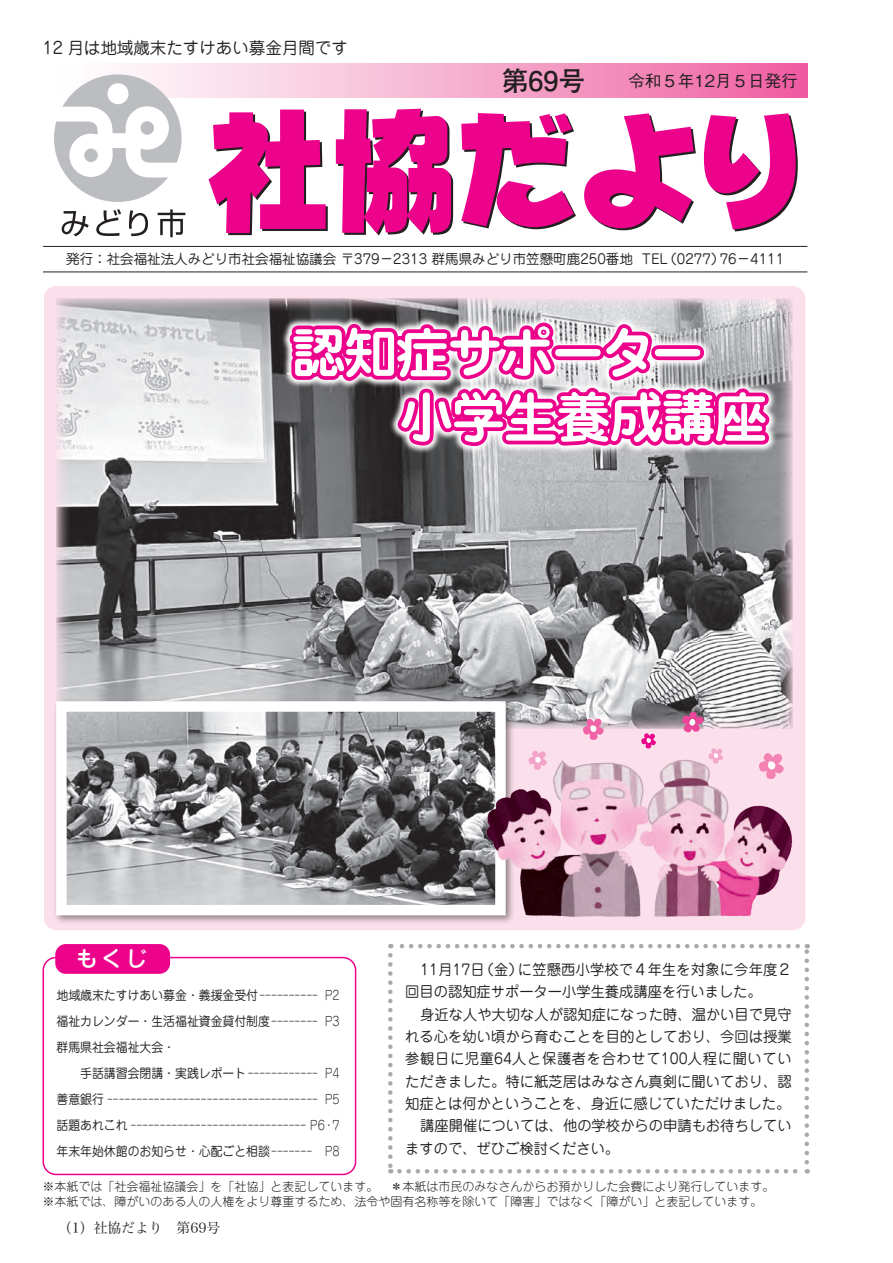
<style>
.page{position:relative;width:893px;height:1263px;background:#fff}
.page>*{position:absolute;margin:0;border:0;box-sizing:border-box;transform-origin:0 0}
.t1{font:700 54px/64.5px "Jun 501 Pro";letter-spacing:-.035em;color:#fff}
.t2{font:700 27px "Futo Go B101 Pro";color:#231f20}
.t3{font:500 22.5px "Jun 34 Pro";color:#fff}
.t4{font:16.5px "Jun 201 Pro";color:#231f20}
.t5{font:500 16.5px "Gothic BBB Pro";color:#231f20}
.t6{font:14.55px "Jun 201 Pro";color:#231f20}
.t7{font:14.55px "Jun 201 Pro";letter-spacing:.045em;color:#231f20}
.t8{font:13.8px "Hira Min Pro W3";color:#231f20}
.t9{font:13.5px "Jun 201 Pro";color:#231f20}
.t10{font:300 13.2px/26.1px "Jun 101 Pro";color:#231f20}
.t11{font:12.75px/26.1px "Jun 201 Pro";color:#231f20;scale:.93 1}
.t12{font:300 12.75px/26.1px "Jun 101 Pro";color:#231f20;scale:.9 1}
.t13{font:300 12px/14.4px "Jun 101 Pro";color:#231f20}
.s1{font-family:"Jun 101 Pro";font-weight:300;font-size:13.2px}
.s2{font-family:"Jun 201 Pro";font-weight:400;font-size:12.75px}
.s3{color:#fff}
.s4{font-size:12.75px}
.s5{font-family:"Jun 101 Pro";font-weight:300;font-size:13.2px;color:#fff}
</style>
<div class="page">
<div style="left:43px;top:64px;width:765px;height:33px;background:linear-gradient(to right,#fff,#ef62a2)"></div>
<svg style="left:54px;top:74px;width:128px;height:128px"></svg>
<div style="left:141px;top:121px;width:13px;height:14px;background:#bcbdc0;border-radius:50%"></div>
<svg style="left:62px;top:211px;width:27px;height:25px"></svg>
<svg style="left:96px;top:209px;width:25px;height:27px"></svg>
<svg style="left:129px;top:210px;width:19px;height:26px"></svg>
<svg style="left:158px;top:209px;width:27px;height:28px"></svg>
<svg style="left:209px;top:109px;width:587px;height:124px;fill:#ed028c"></svg>
<div style="left:44px;top:286px;width:761px;height:644px;background:#fbdfeb"></div>
<img style="left:57px;top:299px;width:735px;height:430px">
<img style="left:230px;top:286px;width:575px;height:290px">
<svg style="left:286px;top:318px;width:487px;height:134px;background:#cb559b"></svg>
<img style="left:50px;top:695px;width:468px;height:233px">
<img style="left:67px;top:712px;width:428px;height:192px">
<div style="left:56px;top:701px;width:450px;height:214px;border:10px solid #fff"></div>
<img style="left:477px;top:750px;width:151px;height:180px">
<img style="left:628px;top:750px;width:177px;height:180px">
<svg style="left:583px;top:718px;width:21px;height:22px"></svg>
<svg style="left:682px;top:711px;width:22px;height:21px"></svg>
<svg style="left:759px;top:753px;width:25px;height:26px"></svg>
<svg style="left:641px;top:733px;width:15px;height:15px"></svg>
<svg style="left:708px;top:748px;width:15px;height:16px"></svg>
<svg style="left:528px;top:750px;width:19px;height:20px"></svg>
<svg style="left:388px;top:955px;width:5px;height:218px"></svg>
<svg style="left:399px;top:1169px;width:409px;height:4px"></svg>
<svg style="left:804px;top:944px;width:5px;height:218px"></svg>
<svg style="left:390px;top:944px;width:408px;height:4px"></svg>
<div style="left:43px;top:957px;width:313px;height:218px;border:2px solid #ed028c;border-radius:13px"></div>
<div style="left:55px;top:944px;width:115px;height:30px;background:#ed028c;border-radius:11px"></div>
<hr style="left:43px;top:246px;width:764px;height:1px;background:#231f20">
<hr style="left:43px;top:272px;width:764px;height:1px;background:#231f20">
<p class="t4" style="left:43px;top:35px;width:307px">12 月は地域歳末たすけあい募金月間です</p>
<h2 class="t2" style="left:502px;top:59px;width:86px">第69号</h2>
<p class="t5" style="left:628px;top:67px;width:171px">令和５年12月５日発行</p>
<p class="t9" style="left:66px;top:248px;width:568px">発行：社会福祉法人みどり市社会福祉協議会〒379−2313 群馬県みどり市笠懸町鹿250番地</p>
<p class="t9" style="left:663px;top:248px;width:63px">)0277(</p>
<p class="t9" style="left:642px;top:248px;width:28px">TEL</p>
<p class="t9" style="left:720px;top:248px;width:66px">76−4111</p>
<h1 class="t1" style="left:291px;top:315px;width:478px">認知症サポーター　　小学生養成講座</h1>
<h3 class="t3" style="left:76px;top:941px;width:73px">もくじ</h3>
<p class="t11" style="left:57px;top:980px;width:283px">地域歳末たすけあい募金・義援金受付<span class="s1">----------</span>福祉カレンダー・生活福祉資金貸付制度<span class="s1">--------</span>群馬県社会福祉大会・<br>　　手話講習会閉講・実践レポート<span class="s1">------------</span></p>
<p class="t10" style="left:57px;top:1084px;width:285px"><span class="s2">善意銀行</span> ------------------------------------<br><span class="s2">話題あれこれ</span> ------------------------------<span class="s3">--</span> <span class="s4">・6 7</span></p>
<p class="t11" style="left:57px;top:1137px;width:283px">年末年始休館のお知らせ・心配ごと相談<span class="s1">-------</span><span class="s5">-</span></p>
<p class="t12" style="left:325px;top:980px;width:18px">P2<br>P3</p>
<p class="t12" style="left:325px;top:1058px;width:18px">P4<br>P5</p>
<p class="t12" style="left:310px;top:1110px;width:10px">P</p>
<p class="t12" style="left:325px;top:1137px;width:18px">P8</p>
<p class="t6" style="left:518px;top:958px;width:275px">に笠懸西小学校で４年生を対象に今年度２</p>
<p class="t6" style="left:480px;top:958px;width:45px">（金）</p>
<p class="t6" style="left:420px;top:958px;width:66px">11月17日</p>
<p class="t6" style="left:405px;top:980px;width:358px">回目の認知症サポーター小学生養成講座を行いました。</p>
<p class="t6" style="left:420px;top:1002px;width:373px">身近な人や大切な人が認知症になった時、温かい目で見守</p>
<p class="t6" style="left:405px;top:1025px;width:388px">れる心を幼い頃から育むことを目的としており、今回は授業</p>
<p class="t7" style="left:405px;top:1047px;width:388px">参観日に児童64人と保護者を合わせて100人程に聞いてい</p>
<p class="t6" style="left:405px;top:1069px;width:388px">ただきました。特に紙芝居はみなさん真剣に聞いており、認</p>
<p class="t6" style="left:405px;top:1092px;width:386px">知症とは何かということを、身近に感じていただけました。</p>
<p class="t6" style="left:420px;top:1114px;width:373px">講座開催については、他の学校からの申請もお待ちしてい</p>
<p class="t6" style="left:405px;top:1136px;width:215px">ますので、ぜひご検討ください。</p>
<p class="t13" style="left:43px;top:1178px;width:733px">※本紙では「社会福祉協議会」を「社協」と表記しています。　＊本紙は市民のみなさんからお預かりした会費により発行しています。※本紙では、障がいのある人の人権をより尊重するため、法令や固有名称等を除いて「障害」ではなく「障がい」と表記しています。</p>
<p class="t8" style="left:58px;top:1216px;width:164px">（）1 社協だより　第69号</p>
</div>
